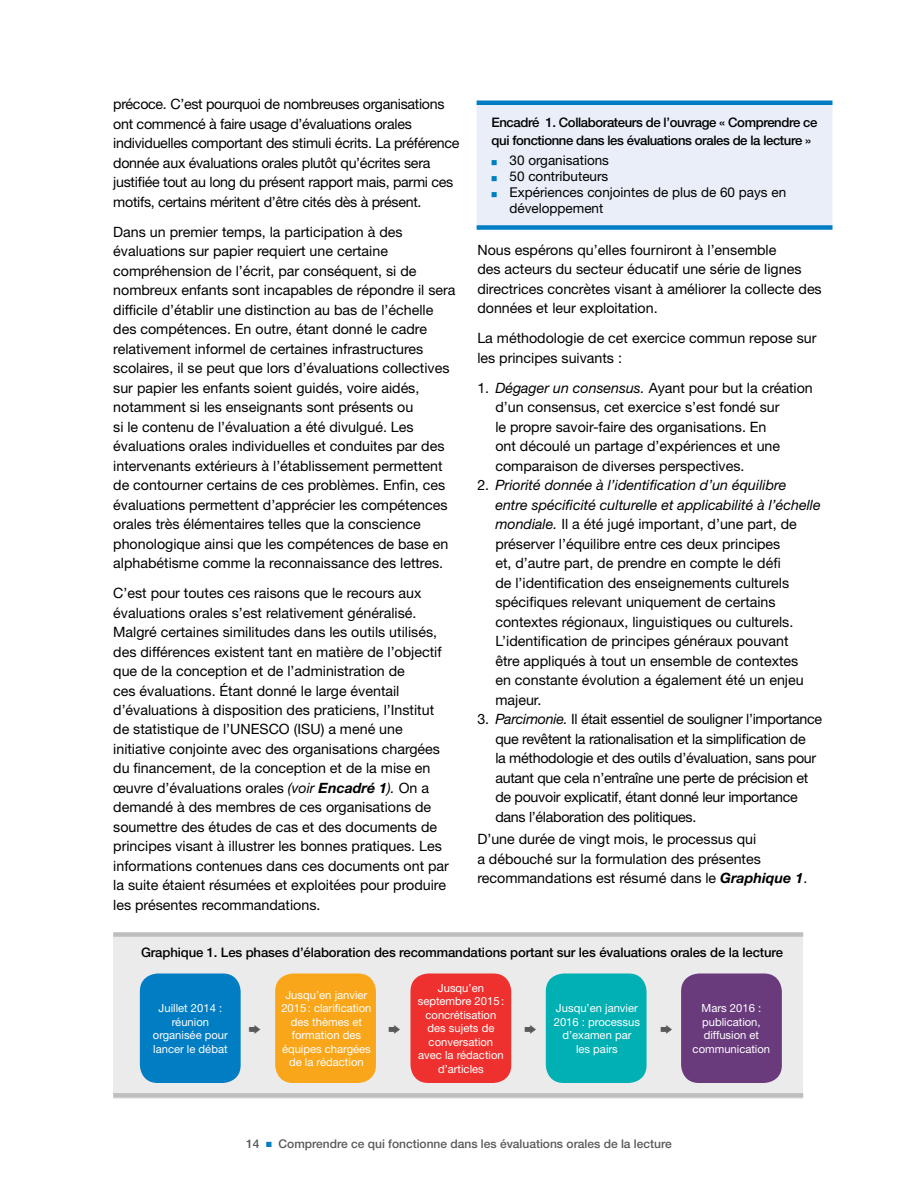
<style>
.page{position:relative;width:918px;height:1188px;background:#fff}
.page>*{position:absolute;margin:0;border:0;box-sizing:border-box;transform-origin:0 0}
.t1{font:14.25px/19.5px "Helvetica Neue LT Std";color:#000}
.t2{font:14.25px/19.5px "Helvetica Neue LT Std";letter-spacing:-.02em;color:#000}
.t3{font:13.5px/15.8px "Helvetica Neue LT Std";color:#000}
.t4{font:500 13.2px/18px "Helvetica Neue LT Std";letter-spacing:-.03em;color:#000}
.t5{font:500 13.2px "Helvetica Neue LT Std";letter-spacing:-.01em;color:#000}
.t6{font:500 12px "Helvetica Neue LT Std";color:#58595b}
.t7{font:11.25px/13.5px "Helvetica Neue LT Std";color:#fff;text-align:center}
.s1{font-style:italic}
.s2{font-weight:700;font-style:italic}
.s3{font-family:"Meta OT Norm";font-size:6.75px;color:#007dc3}
.s4{color:#007dc3}
</style>
<div class="page">
<div style="left:113px;top:934px;width:690px;height:165px;background:#ebebec"></div>
<div style="left:113px;top:1093px;width:690px;height:5px;background:#bcbec0"></div>
<div style="left:113px;top:932px;width:690px;height:5px;background:#bcbec0"></div>
<div style="left:140px;top:974px;width:101px;height:109px;background:#007dc3;border-radius:18px"></div>
<div style="left:275px;top:974px;width:101px;height:109px;background:#faa61a;border-radius:18px"></div>
<div style="left:410px;top:974px;width:101px;height:109px;background:#ee312e;border-radius:18px"></div>
<div style="left:546px;top:974px;width:101px;height:109px;background:#00b0b2;border-radius:18px"></div>
<div style="left:681px;top:974px;width:101px;height:109px;background:#693a7c;border-radius:18px"></div>
<div style="left:477px;top:105px;width:355px;height:120px;background:#e9eef8"></div>
<div style="left:477px;top:225px;width:355px;height:5px;background:#007dc3"></div>
<div style="left:477px;top:100px;width:355px;height:5px;background:#007dc3"></div>
<p class="t2" style="left:113px;top:94px;width:348px">précoce. C’est pourquoi de nombreuses organisations ont commencé à faire usage d’évaluations orales individuelles comportant des stimuli écrits. La préférence donnée aux évaluations orales plutôt qu’écrites sera justifiée tout au long du présent rapport mais, parmi ces motifs, certains méritent d’être cités dès à présent.</p>
<p class="t1" style="left:113px;top:222px;width:344px">Dans un premier temps, la participation à des évaluations sur papier requiert une certaine compréhension de l’écrit, par conséquent, si de nombreux enfants sont incapables de répondre il sera difficile d’établir une distinction au bas de l’échelle des compétences. En outre, étant donné le cadre relativement informel de certaines infrastructures scolaires, il se peut que lors d’évaluations collectives sur papier les enfants soient guidés, voire aidés, notamment si les enseignants sont présents ou<br>si le contenu de l’évaluation a été divulgué. Les évaluations orales individuelles et conduites par des intervenants extérieurs à l’établissement permettent de contourner certains de ces problèmes. Enfin, ces évaluations permettent d’apprécier les compétences orales très élémentaires telles que la conscience phonologique ainsi que les compétences de base en alphabétisme comme la reconnaissance des lettres.</p>
<p class="t1" style="left:113px;top:583px;width:337px">C’est pour toutes ces raisons que le recours aux évaluations orales s’est relativement généralisé.<br>Malgré certaines similitudes dans les outils utilisés, des différences existent tant en matière de l’objectif que de la conception et de l’administration de<br>ces évaluations. Étant donné le large éventail d’évaluations à disposition des praticiens, l’Institut de statistique de l’UNESCO (ISU) a mené une initiative conjointe avec des organisations chargées du financement, de la conception et de la mise en œuvre d’évaluations orales <span class="s1">(voir</span> <span class="s2">Encadré 1</span><span class="s1">).</span> On a demandé à des membres de ces organisations de soumettre des études de cas et des documents de principes visant à illustrer les bonnes pratiques. Les informations contenues dans ces documents ont par la suite étaient résumées et exploitées pour produire les présentes recommandations.</p>
<p class="t4" style="left:492px;top:113px;width:327px">Encadré 1. Collaborateurs de l’ouvrage « Comprendre ce qui fonctionne dans les évaluations orales de la lecture »</p>
<p class="t3" style="left:492px;top:152px;width:119px"><span class="s3">■</span> 30 organisations</p>
<p class="t3" style="left:492px;top:168px;width:118px"><span class="s3">■</span> 50 contributeurs</p>
<p class="t3" style="left:510px;top:184px;width:278px;text-indent:-18px"><span class="s3">■</span> Expériences conjointes de plus de 60 pays en développement</p>
<p class="t1" style="left:477px;top:240px;width:346px">Nous espérons qu’elles fourniront à l’ensemble<br>des acteurs du secteur éducatif une série de lignes directrices concrètes visant à améliorer la collecte des données et leur exploitation.</p>
<p class="t1" style="left:477px;top:328px;width:341px">La méthodologie de cet exercice commun repose sur les principes suivants :</p>
<p class="t1" style="left:495px;top:378px;width:319px;text-indent:-18px">1. <span class="s1">Dégager un consensus.</span> Ayant pour but la création d’un consensus, cet exercice s’est fondé sur<br>le propre savoir-faire des organisations. En<br>ont découlé un partage d’expériences et une comparaison de diverses perspectives.</p>
<p class="t1" style="left:495px;top:475px;width:327px;text-indent:-18px">2. <span class="s1">Priorité donnée à l’identification d’un équilibre entre spécificité culturelle et applicabilité à l’échelle mondiale.</span> Il a été jugé important, d’une part, de préserver l’équilibre entre ces deux principes<br>et, d’autre part, de prendre en compte le défi<br>de l’identification des enseignements culturels spécifiques relevant uniquement de certains contextes régionaux, linguistiques ou culturels.<br>L’identification de principes généraux pouvant<br>être appliqués à tout un ensemble de contextes<br>en constante évolution a également été un enjeu majeur.</p>
<p class="t2" style="left:495px;top:709px;width:328px;text-indent:-18px">3. <span class="s1">Parcimonie.</span> Il était essentiel de souligner l’importance que revêtent la rationalisation et la simplification de<br>la méthodologie et des outils d’évaluation, sans pour autant que cela n’entraîne une perte de précision et de pouvoir explicatif, étant donné leur importance dans l’élaboration des politiques.</p>
<p class="t1" style="left:477px;top:829px;width:331px">D’une durée de vingt mois, le processus qui<br>a débouché sur la formulation des présentes recommandations est résumé dans le <span class="s2">Graphique 1</span>.</p>
<p class="t5" style="left:141px;top:944px;width:644px">Graphique 1. Les phases d’élaboration des recommandations portant sur les évaluations orales de la lecture</p>
<p class="t7" style="left:153px;top:1001px;width:77px">Juillet 2014 : réunion organisée pour lancer le débat</p>
<p class="t7" style="left:281px;top:988px;width:92px">Jusqu’en janvier<br>2015: clarification des thèmes et formation des équipes chargées de la rédaction</p>
<p class="t7" style="left:418px;top:981px;width:88px">Jusqu’en septembre 2015: concrétisation des sujets de conversation avec la rédaction d’articles</p>
<p class="t7" style="left:554px;top:1001px;width:88px">Jusqu’en janvier<br>2016 : processus d’examen par<br>les pairs</p>
<p class="t7" style="left:693px;top:1001px;width:79px">Mars 2016 : publication, diffusion et communication</p>
<p class="t6" style="left:246px;top:1137px;width:427px">14 <span class="s4">■</span> Comprendre ce qui fonctionne dans les évaluations orales de la lecture</p>
</div>
